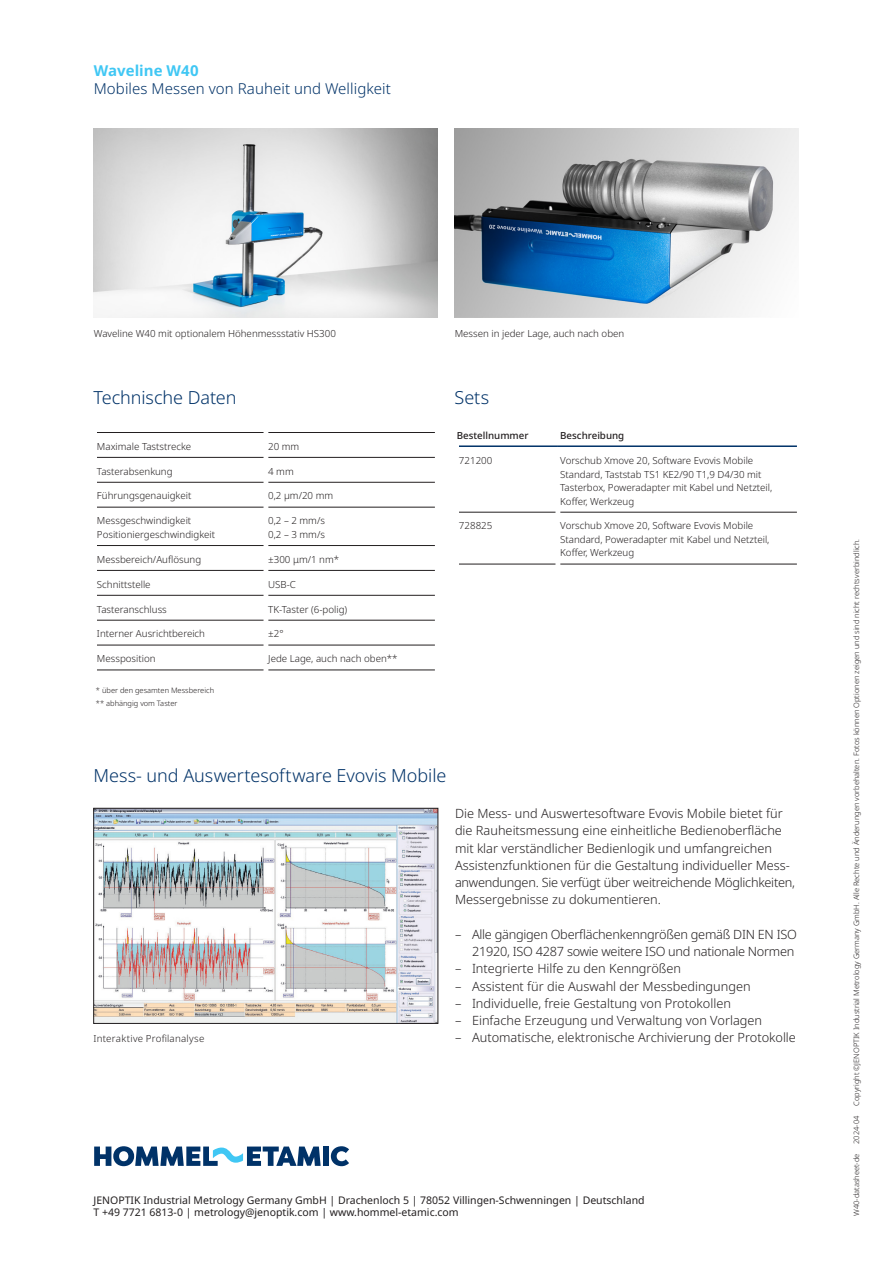
<style>
.page{position:relative;width:893px;height:1263px;background:#fff}
.page>*{position:absolute;margin:0;border:0;box-sizing:border-box;transform-origin:0 0}
.Headline_24_29_pt{font:300 18px "Noto Sans";letter-spacing:-.005em;color:#003268}
.Headline_12_14_5_pt{font:300 15px "Noto Sans";letter-spacing:.005em;color:#003268}
.Headline_12_14_5_pt-2{font:700 15px "Noto Sans";color:#40c7f4}
.Copy_Hommel{font:300 12.75px/17.2px "Noto Sans";color:#231f20}
.Copy_Hommel-2{font:300 12.75px/17.2px "Noto Sans";letter-spacing:-.02em;color:#231f20;text-align:right}
.Body_Text_10_12_pt{font:10.5px "Noto Sans";color:#231f20}
.HE_Table_Text__Brochure{font:300 9.75px/13.5px "Noto Sans";color:#231f20}
.HE_Captions__Brochure{font:300 9.75px "Noto Sans";color:#231f20}
.HE_Table_Text__Brochure-2{font:500 9.75px "Noto Sans";color:#231f20}
.bildtext_8_5pt{font:300 9.75px "Noto Sans";letter-spacing:.025em;color:#231f20}
.Serial_Number_5_6_pt{font:300 7.5px "Noto Sans";color:#231f20}
.HE_Captions__Brochure-2{font:300 7.5px/13.5px "Noto Sans";color:#231f20}
</style>
<div class="page">
<svg style="left:94px;top:1146px;width:227px;height:20px"></svg>
<div style="left:323px;top:1146px;width:6px;height:20px;background:#003268"></div>
<svg style="left:331px;top:1146px;width:18px;height:20px"></svg>
<img style="left:93px;top:128px;width:345px;height:190px">
<img style="left:455px;top:128px;width:344px;height:190px">
<img style="left:96px;top:810px;width:340px;height:211px">
<div style="left:94px;top:808px;width:344px;height:215px;border:1px solid #231f20"></div>
<hr style="left:459px;top:512px;width:97px;height:1px;background:#231f20">
<hr style="left:560px;top:512px;width:237px;height:1px;background:#231f20">
<hr style="left:459px;top:564px;width:97px;height:1px;background:#231f20">
<hr style="left:560px;top:564px;width:237px;height:1px;background:#231f20">
<hr style="left:459px;top:445px;width:99px;height:2px;background:#003268">
<hr style="left:558px;top:445px;width:239px;height:2px;background:#003268">
<hr style="left:97px;top:432px;width:167px;height:1px;background:#231f20">
<hr style="left:268px;top:432px;width:167px;height:1px;background:#231f20">
<hr style="left:97px;top:457px;width:167px;height:1px;background:#231f20">
<hr style="left:268px;top:457px;width:167px;height:1px;background:#231f20">
<hr style="left:97px;top:482px;width:167px;height:1px;background:#231f20">
<hr style="left:268px;top:482px;width:167px;height:1px;background:#231f20">
<hr style="left:97px;top:507px;width:167px;height:1px;background:#231f20">
<hr style="left:268px;top:507px;width:167px;height:1px;background:#231f20">
<hr style="left:97px;top:545px;width:167px;height:1px;background:#231f20">
<hr style="left:268px;top:545px;width:167px;height:1px;background:#231f20">
<hr style="left:97px;top:570px;width:167px;height:1px;background:#231f20">
<hr style="left:268px;top:570px;width:167px;height:1px;background:#231f20">
<hr style="left:97px;top:595px;width:167px;height:1px;background:#231f20">
<hr style="left:268px;top:595px;width:167px;height:1px;background:#231f20">
<hr style="left:97px;top:620px;width:167px;height:1px;background:#231f20">
<hr style="left:268px;top:620px;width:167px;height:1px;background:#231f20">
<hr style="left:97px;top:645px;width:167px;height:1px;background:#231f20">
<hr style="left:268px;top:645px;width:167px;height:1px;background:#231f20">
<hr style="left:97px;top:670px;width:167px;height:1px;background:#231f20">
<hr style="left:268px;top:670px;width:167px;height:1px;background:#231f20">
<p class="Headline_12_14_5_pt-2" style="left:94px;top:62px;width:107px">Waveline W40</p>
<p class="Headline_12_14_5_pt" style="left:94px;top:80px;width:299px">Mobiles Messen von Rauheit und Welligkeit</p>
<p class="HE_Captions__Brochure" style="left:94px;top:328px;width:244px">Waveline W40 mit optionalem Höhenmessstativ HS300</p>
<p class="HE_Captions__Brochure" style="left:455px;top:328px;width:171px">Messen in jeder Lage, auch nach oben</p>
<p class="Headline_24_29_pt" style="left:94px;top:387px;width:144px">Technische Daten</p>
<p class="Headline_24_29_pt" style="left:454px;top:387px;width:36px">Sets</p>
<p class="HE_Table_Text__Brochure" style="left:97px;top:440px;width:96px">Maximale Taststrecke</p>
<p class="HE_Table_Text__Brochure" style="left:268px;top:440px;width:33px">20 mm</p>
<p class="HE_Table_Text__Brochure" style="left:97px;top:464px;width:77px">Tasterabsenkung</p>
<p class="HE_Table_Text__Brochure" style="left:268px;top:464px;width:27px">4 mm</p>
<p class="HE_Table_Text__Brochure" style="left:97px;top:489px;width:96px">Führungsgenauigkeit</p>
<p class="HE_Table_Text__Brochure" style="left:268px;top:489px;width:66px">0,2 µm/20 mm</p>
<p class="HE_Table_Text__Brochure" style="left:97px;top:514px;width:120px">Messgeschwindigkeit<br>Positioniergeschwindigkeit</p>
<p class="HE_Table_Text__Brochure" style="left:268px;top:514px;width:58px">0,2 – 2 mm/s<br>0,2 – 3 mm/s</p>
<p class="HE_Table_Text__Brochure" style="left:97px;top:553px;width:106px">Messbereich/Auflösung</p>
<p class="HE_Table_Text__Brochure" style="left:268px;top:553px;width:72px">±300 μm/1 nm*</p>
<p class="HE_Table_Text__Brochure" style="left:97px;top:577px;width:55px">Schnittstelle</p>
<p class="HE_Table_Text__Brochure" style="left:268px;top:577px;width:29px">USB-C</p>
<p class="HE_Table_Text__Brochure" style="left:97px;top:602px;width:71px">Tasteranschluss</p>
<p class="HE_Table_Text__Brochure" style="left:268px;top:602px;width:81px">TK-Taster (6-polig)</p>
<p class="HE_Table_Text__Brochure" style="left:97px;top:627px;width:110px">Interner Ausrichtbereich</p>
<p class="HE_Table_Text__Brochure" style="left:268px;top:627px;width:17px">±2°</p>
<p class="HE_Table_Text__Brochure" style="left:97px;top:652px;width:60px">Messposition</p>
<p class="HE_Table_Text__Brochure" style="left:268px;top:652px;width:131px">Jede Lage, auch nach oben**</p>
<p class="HE_Captions__Brochure-2" style="left:96px;top:683px;width:120px">* über den gesamten Messbereich ** abhängig vom Taster</p>
<p class="HE_Table_Text__Brochure-2" style="left:457px;top:429px;width:73px">Bestellnummer</p>
<p class="HE_Table_Text__Brochure-2" style="left:560px;top:429px;width:66px">Beschreibung</p>
<p class="HE_Table_Text__Brochure" style="left:459px;top:454px;width:35px">721200</p>
<p class="HE_Table_Text__Brochure" style="left:560px;top:454px;width:214px">Vorschub Xmove 20, Software Evovis Mobile Standard, Taststab TS1 KE2/90 T1,9 D4/30 mit Tasterbox, Poweradapter mit Kabel und Netzteil, Koffer, Werkzeug</p>
<p class="HE_Table_Text__Brochure" style="left:459px;top:519px;width:35px">728825</p>
<p class="HE_Table_Text__Brochure" style="left:560px;top:519px;width:211px">Vorschub Xmove 20, Software Evovis Mobile<br>Standard, Poweradapter mit Kabel und Netzteil,<br>Koffer, Werkzeug</p>
<p class="Headline_24_29_pt" style="left:94px;top:765px;width:354px">Mess- und Auswertesoftware Evovis Mobile</p>
<p class="Copy_Hommel" style="left:455px;top:805px;width:342px">Die Mess- und Auswertesoftware Evovis Mobile bietet für die Rauheitsmessung eine einheitliche Bedienoberfläche mit klar verständlicher Bedienlogik und umfangreichen Assistenzfunktionen für die Gestaltung individueller Mess&shy;anwendungen. Sie verfügt über weitreichende Möglichkeiten, Messergebnisse zu dokumentieren.</p>
<p class="Copy_Hommel-2" style="left:455px;top:926px;width:343px">– Alle gängigen Oberflächenkenngrößen gemäß DIN EN ISO<br>21920, ISO 4287 sowie weitere ISO und nationale Normen</p>
<p class="Copy_Hommel" style="left:455px;top:960px;width:228px">– Integrierte Hilfe zu den Kenngrößen</p>
<p class="Copy_Hommel" style="left:455px;top:978px;width:297px">– Assistent für die Auswahl der Messbedingungen</p>
<p class="Copy_Hommel" style="left:455px;top:995px;width:277px">– Individuelle, freie Gestaltung von Protokollen</p>
<p class="Copy_Hommel" style="left:455px;top:1012px;width:309px">– Einfache Erzeugung und Verwaltung von Vorlagen</p>
<p class="bildtext_8_5pt" style="left:94px;top:1033px;width:112px">Interaktive Profilanalyse</p>
<p class="Copy_Hommel" style="left:455px;top:1029px;width:342px">– Automatische, elektronische Archivierung der Protokolle</p>
<p class="Body_Text_10_12_pt" style="left:94px;top:1194px;width:553px">JENOPTIK Industrial Metrology Germany GmbH | Drachenloch 5 | 78052 Villingen-Schwenningen | Deutschland</p>
<p class="Body_Text_10_12_pt" style="left:94px;top:1206px;width:367px">T +49 7721 6813-0 | metrology@jenoptik.com | www.hommel-etamic.com</p>
<p class="Serial_Number_5_6_pt" style="left:852px;top:1106px;width:569px;rotate:-90deg">Copyright ©JENOPTIK Industrial Metrology Germany GmbH. Alle Rechte und Änderungen vorbehalten. Fotos können Optionen zeigen und sind nicht rechtsverbindlich.</p>
<p class="Serial_Number_5_6_pt" style="left:852px;top:1144px;width:30px;rotate:-90deg">2024-04</p>
<p class="Serial_Number_5_6_pt" style="left:852px;top:1216px;width:64px;rotate:-90deg">W40-datasheet-de</p>
</div>
